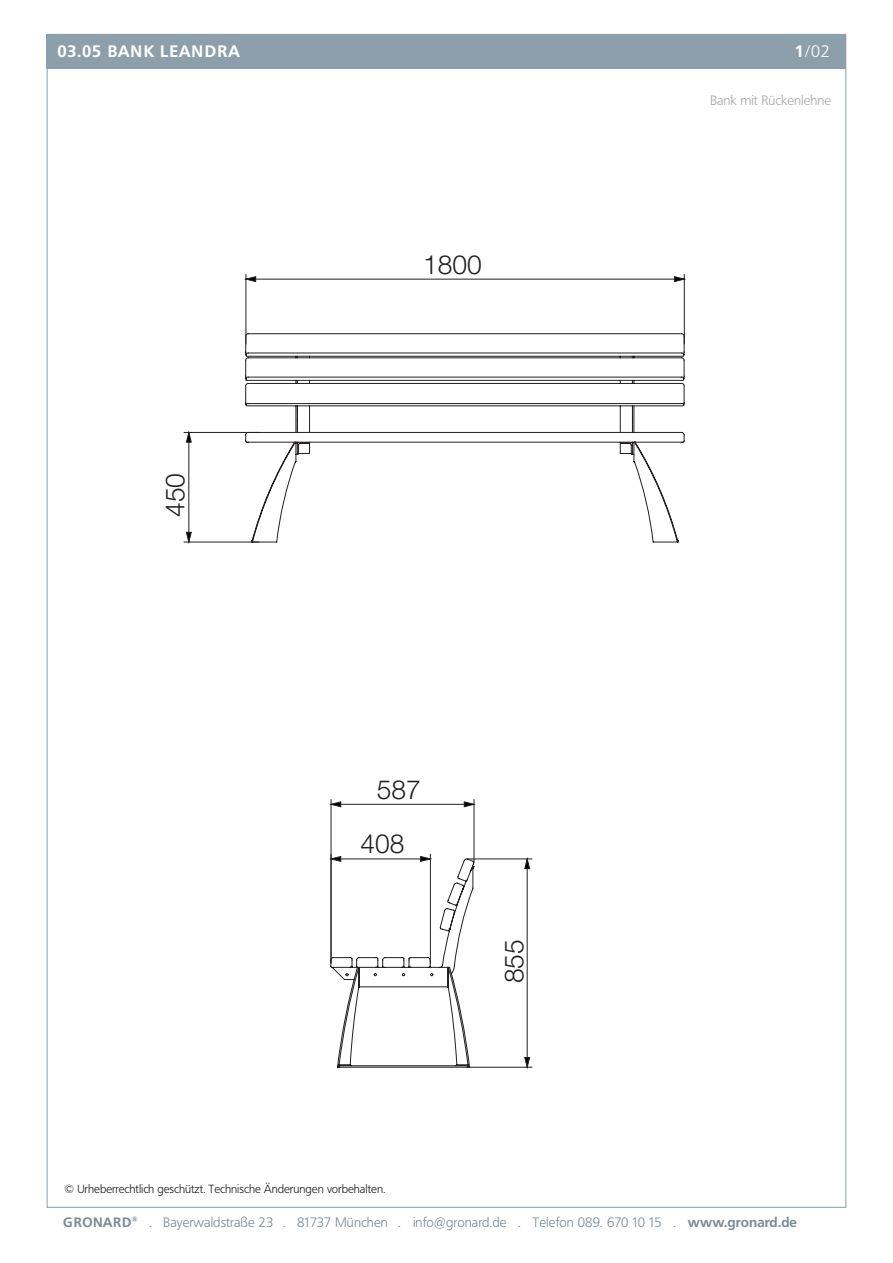
<style>
.page{position:relative;width:893px;height:1263px;background:#fff}
.page>*{position:absolute;margin:0;border:0;box-sizing:border-box;transform-origin:0 0}
.t1{font:300 26.4px "Helvetica Neue";color:#231f20}
.t2{font:700 16.5px "Frutiger BQ";letter-spacing:.05em;color:#fff}
.t3{font:300 16.5px "Frutiger BQ";color:#fff}
.t4{font:300 13.5px "Frutiger BQ";letter-spacing:.01em;color:#7b8c95}
.t5{font:300 13.5px "Frutiger BQ";color:#a8a9ad}
.t6{font:700 13.5px "Frutiger BQ";color:#7b8c95}
.t7{font:300 11.7px "Frutiger BQ";color:#231f20}
.s1{font-weight:700}
</style>
<div class="page">
<div style="left:47px;top:34px;width:799px;height:1174px;background:#fff;border:1px solid #8c9faa"></div>
<div style="left:47px;top:34px;width:799px;height:34px;background:#8c9faa"></div>
<hr style="left:184px;top:432px;width:75px;height:1px;background:#231f20">
<hr style="left:184px;top:542px;width:75px;height:1px;background:#231f20">
<hr style="left:189px;top:432px;width:1px;height:110px;background:#231f20">
<svg style="left:186px;top:532px;width:6px;height:10px"></svg>
<svg style="left:186px;top:432px;width:6px;height:10px"></svg>
<hr style="left:246px;top:274px;width:1px;height:70px;background:#231f20">
<hr style="left:684px;top:274px;width:1px;height:70px;background:#231f20">
<hr style="left:246px;top:279px;width:438px;height:1px;background:#231f20">
<svg style="left:246px;top:276px;width:10px;height:6px"></svg>
<svg style="left:674px;top:276px;width:11px;height:6px"></svg>
<svg style="left:245px;top:336px;width:440px;height:207px"></svg>
<hr style="left:430px;top:854px;width:1px;height:109px;background:#231f20">
<svg style="left:420px;top:856px;width:11px;height:2px"></svg>
<hr style="left:467px;top:859px;width:65px;height:1px;background:#231f20">
<hr style="left:467px;top:1067px;width:65px;height:1px;background:#231f20">
<hr style="left:527px;top:859px;width:1px;height:208px;background:#231f20">
<svg style="left:524px;top:1057px;width:6px;height:10px"></svg>
<svg style="left:524px;top:858px;width:6px;height:11px"></svg>
<hr style="left:331px;top:799px;width:1px;height:164px;background:#231f20">
<hr style="left:474px;top:799px;width:1px;height:63px;background:#231f20">
<hr style="left:331px;top:804px;width:143px;height:1px;background:#231f20">
<svg style="left:331px;top:801px;width:10px;height:6px"></svg>
<svg style="left:464px;top:801px;width:10px;height:6px"></svg>
<svg style="left:350px;top:858px;width:124px;height:210px"></svg>
<svg style="left:329px;top:856px;width:21px;height:212px"></svg>
<p class="t2" style="left:57px;top:42px;width:184px">03.05 bank leandra</p>
<p class="t3" style="left:795px;top:42px;width:37px"><span class="s1">1</span>/02</p>
<h1 class="t1" style="left:159px;top:517px;width:46px;rotate:-90deg">450</h1>
<h1 class="t1" style="left:423px;top:248px;width:60px">1800</h1>
<h1 class="t1" style="left:377px;top:774px;width:46px">587</h1>
<h1 class="t1" style="left:360px;top:827px;width:46px">408</h1>
<p class="t7" style="left:64px;top:1182px;width:322px">© Urheberrechtlich geschützt. Technische Änderungen vorbehalten.</p>
<h1 class="t1" style="left:498px;top:983px;width:46px;rotate:-90deg">855</h1>
<p class="t5" style="left:710px;top:92px;width:123px">Bank mit Rückenlehne</p>
<p class="t6" style="left:63px;top:1214px;width:41px">GRONARD</p>
<p class="t4" style="left:132px;top:1214px;width:667px"><sup>®</sup> . Bayerwaldstraße 23 . 81737 München . info@gronard.de . Telefon 089. 670 10 15 . <span class="s1">www.gronard.de</span></p>
</div>
